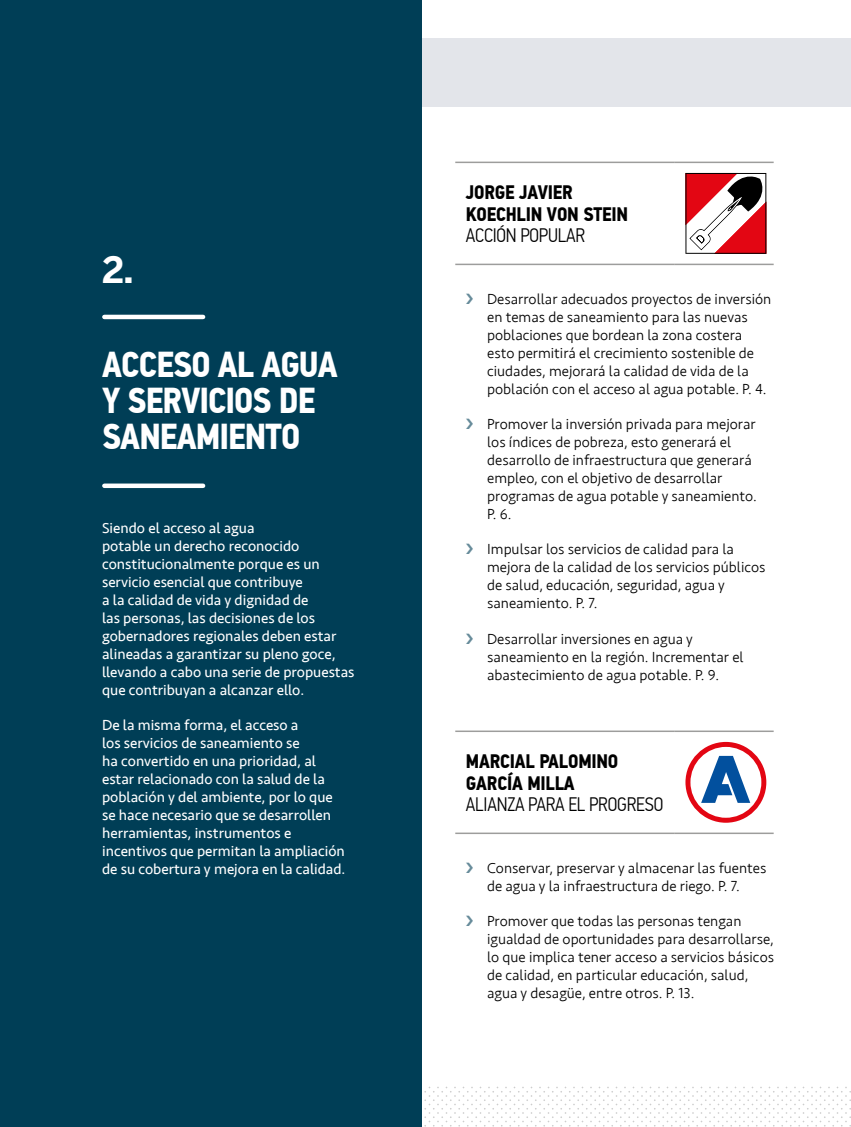
<style>
.page{position:relative;width:851px;height:1127px;background:#fff}
.page>*{position:absolute;margin:0;border:0;box-sizing:border-box;transform-origin:0 0}
.t1{font:700 36px/36px "PF Din Text Cond Pro";letter-spacing:-.025em;color:#fff}
.t2{font:700 36px "Benton Sans";color:#fff}
.t3{font:700 19.5px/21.6px "PF Din Text Cond Pro";letter-spacing:-.01em;color:#000}
.t4{font:300 19.5px "PF Din Text Cond Pro";letter-spacing:-.01em;color:#000}
.t5{font:300 15px/18px "Seravek";color:#000}
.t6{font:15px/18px "Seravek";color:#fff}
</style>
<div class="page">
<hr style="left:455px;top:162px;width:219px;height:1px;background:#9d9d9c">
<hr style="left:674px;top:162px;width:99px;height:1px;background:#9d9d9c">
<hr style="left:455px;top:264px;width:219px;height:1px;background:#9d9d9c">
<hr style="left:674px;top:264px;width:99px;height:1px;background:#9d9d9c">
<svg style="left:685px;top:173px;width:81px;height:81px"></svg>
<hr style="left:455px;top:730px;width:219px;height:2px;background:#9d9d9c">
<hr style="left:674px;top:730px;width:99px;height:2px;background:#9d9d9c">
<hr style="left:455px;top:832px;width:219px;height:2px;background:#9d9d9c">
<hr style="left:674px;top:832px;width:99px;height:2px;background:#9d9d9c">
<svg style="left:685px;top:742px;width:81px;height:81px"></svg>
<div style="left:0;top:38px;width:850px;height:68px;background:#e3e5ea"></div>
<div style="left:0;top:0;width:421px;height:1127px;background:#003e56"></div>
<div style="left:104px;top:483px;width:99px;height:5px;background:#fff"></div>
<hr style="left:104px;top:315px;width:99px;height:4px;background:#fff">
<h1 class="t2" style="left:102px;top:249px;width:33px">2.</h1>
<h1 class="t1" style="left:102px;top:347px;width:237px">ACCESO AL AGUA<br>Y SERVICIOS DE<br>SANEAMIENTO</h1>
<p class="t6" style="left:102px;top:519px;width:254px">Siendo el acceso al agua<br>potable un derecho reconocido constitucionalmente porque es un servicio esencial que contribuye<br>a la calidad de vida y dignidad de<br>las personas, las decisiones de los gobernadores regionales deben estar alineadas a garantizar su pleno goce, llevando a cabo una serie de propuestas que contribuyan a alcanzar ello.</p>
<p class="t6" style="left:102px;top:716px;width:245px">De la misma forma, el acceso a<br>los servicios de saneamiento se<br>ha convertido en una prioridad, al estar relacionado con la salud de la población y del ambiente, por lo que se hace necesario que se desarrollen herramientas, instrumentos e incentivos que permitan la ampliación de su cobertura y mejora en la calidad.</p>
<h2 class="t3" style="left:466px;top:182px;width:164px">JORGE JAVIER<br>KOECHLIN VON STEIN</h2>
<h2 class="t4" style="left:466px;top:224px;width:121px">ACCIÓN POPULAR</h2>
<p class="t5" style="left:487px;top:291px;width:285px">Desarrollar adecuados proyectos de inversión en temas de saneamiento para las nuevas poblaciones que bordean la zona costera esto permitirá el crecimiento sostenible de ciudades, mejorará la calidad de vida de la población con el acceso al agua potable. P. 4.</p>
<p class="t5" style="left:487px;top:416px;width:271px">Promover la inversión privada para mejorar los índices de pobreza, esto generará el desarrollo de infraestructura que generará empleo, con el objetivo de desarrollar programas de agua potable y saneamiento.<br>P. 6.</p>
<p class="t5" style="left:487px;top:541px;width:280px">Impulsar los servicios de calidad para la mejora de la calidad de los servicios públicos de salud, educación, seguridad, agua y saneamiento. P. 7.</p>
<p class="t5" style="left:487px;top:630px;width:258px">Desarrollar inversiones en agua y saneamiento en la región. Incrementar el abastecimiento de agua potable. P. 9.</p>
<h2 class="t3" style="left:466px;top:751px;width:154px">MARCIAL PALOMINO<br>GARCÍA MILLA</h2>
<h2 class="t4" style="left:466px;top:793px;width:199px">ALIANZA PARA EL PROGRESO</h2>
<p class="t5" style="left:487px;top:859px;width:281px">Conservar, preservar y almacenar las fuentes de agua y la infraestructura de riego. P. 7.</p>
<p class="t5" style="left:487px;top:912px;width:288px">Promover que todas las personas tengan igualdad de oportunidades para desarrollarse, lo que implica tener acceso a servicios básicos de calidad, en particular educación, salud, agua y desagüe, entre otros. P. 13.</p>
</div>
